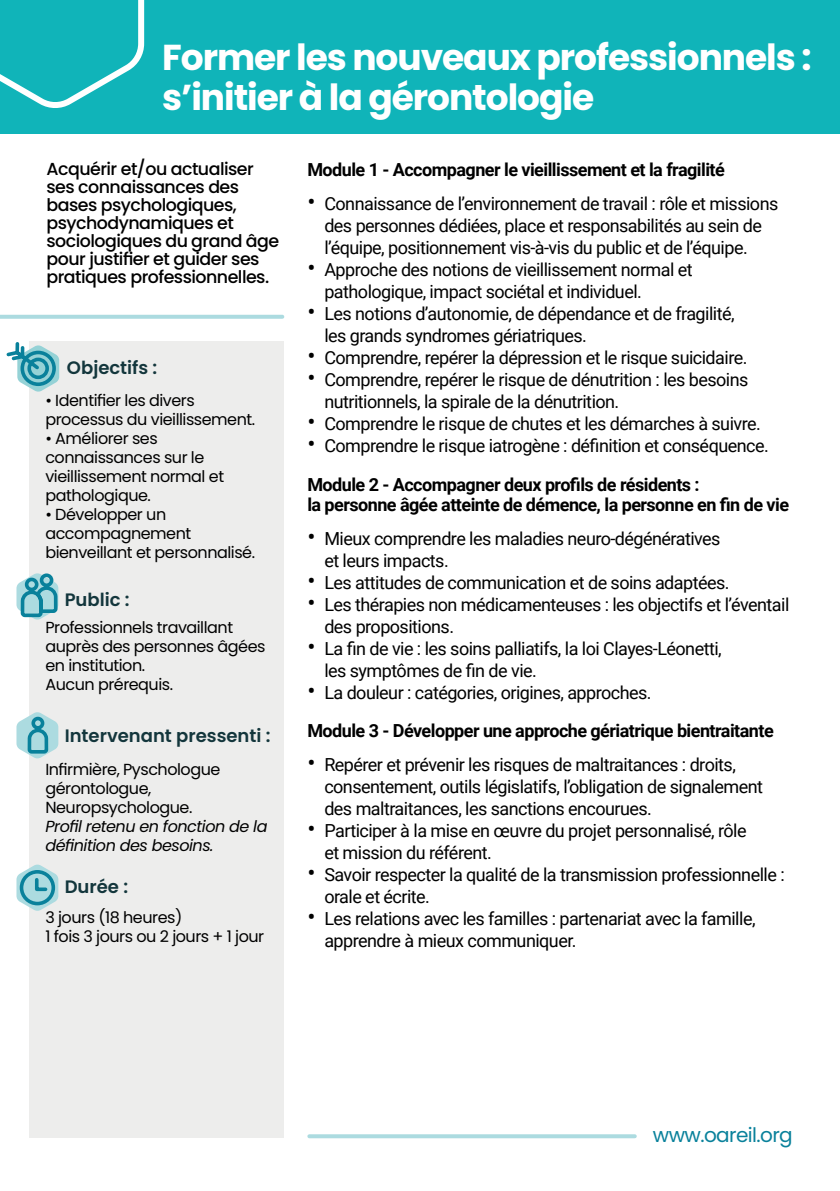
<style>
.page{position:relative;width:840px;height:1191px;background:#fff}
.page>*{position:absolute;margin:0;border:0;box-sizing:border-box;transform-origin:0 0}
.t1{font:700 36px/40px "Poppins";letter-spacing:-.03em;color:#fff}
.t2{font:20px "Poppins";letter-spacing:-.03em;color:#09819b}
.t3{font:18px/22px "Roboto";letter-spacing:-.03em;color:#000}
.t4{font:700 18px/38.4px "Roboto";letter-spacing:-.03em;color:#000}
.t5{font:600 18px "Poppins";color:#13363c}
.t6{font:500 17.4px/18px "Poppins";letter-spacing:-.03em;color:#000}
.t7{font:16px/19px "Poppins";letter-spacing:-.03em;color:#000}
.t8{font:italic 16px/19px "Poppins";letter-spacing:-.03em;color:#000}
.s1{font-size:24px}
.s2{font-weight:700}
.s3{font-weight:400;font-size:24px}
.s4{font-weight:400}
</style>
<div class="page">
<div style="left:29px;top:341px;width:255px;height:797px;background:#ededec"></div>
<svg style="left:6px;top:342px;width:53px;height:50px"></svg>
<svg style="left:16px;top:573px;width:43px;height:47px"></svg>
<svg style="left:16px;top:712px;width:42px;height:46px"></svg>
<svg style="left:16px;top:864px;width:42px;height:47px"></svg>
<svg style="left:309px;top:1134px;width:325px;height:4px"></svg>
<svg style="left:0;top:315px;width:282px;height:4px"></svg>
<div style="left:0;top:0;width:839px;height:134px;background:#10b4b9"></div>
<svg style="left:0;top:0;width:145px;height:108px"></svg>
<h1 class="t1" style="left:162px;top:38px;width:650px">Former les nouveaux professionnels : s’initier à la gérontologie</h1>
<p class="t6" style="left:46px;top:160px;width:234px">Acquérir et/ou actualiser ses connaissances des bases psychologiques, psychodynamiques et sociologiques du grand âge pour justifier et guider ses pratiques professionnelles.</p>
<p class="t5" style="left:67px;top:357px;width:92px">Objectifs :</p>
<p class="t7" style="left:45px;top:391px;width:211px">• Identifier les divers processus du vieillissement.</p>
<p class="t7" style="left:45px;top:429px;width:180px">• Améliorer ses connaissances sur le vieillissement normal et pathologique.</p>
<p class="t7" style="left:45px;top:505px;width:211px">• Développer un accompagnement bienveillant et personnalisé.</p>
<p class="t5" style="left:65px;top:589px;width:66px">Public :</p>
<p class="t7" style="left:45px;top:618px;width:221px">Professionnels travaillant auprès des personnes âgées en institution.<br>Aucun prérequis.</p>
<p class="t5" style="left:65px;top:725px;width:207px">Intervenant pressenti :</p>
<p class="t7" style="left:45px;top:759px;width:176px">Infirmière, Pyschologue gérontologue,<br>Neuropsychologue.</p>
<p class="t8" style="left:45px;top:816px;width:223px">Profil retenu en fonction de la définition des besoins.</p>
<p class="t5" style="left:65px;top:876px;width:65px">Durée :</p>
<p class="t7" style="left:45px;top:907px;width:220px">3 jours (18 heures)<br>1 fois 3 jours ou 2 jours + 1 jour</p>
<p class="t4" style="left:307px;top:149px;width:419px">Module 1 - Accompagner le vieillissement et la fragilité</p>
<p class="t3" style="left:324px;top:191px;width:455px;text-indent:-17px"><span class="s1">•</span> Connaissance de l’environnement de travail : rôle et missions des personnes dédiées, place et responsabilités au sein de l’équipe, positionnement vis-à-vis du public et de l’équipe.</p>
<p class="t3" style="left:324px;top:257px;width:369px;text-indent:-17px"><span class="s1">•</span> Approche des notions de vieillissement normal et pathologique, impact sociétal et individuel.</p>
<p class="t3" style="left:324px;top:301px;width:411px;text-indent:-17px"><span class="s1">•</span> Les notions d’autonomie, de dépendance et de fragilité, les grands syndromes gériatriques.</p>
<p class="t3" style="left:307px;top:345px;width:441px"><span class="s1">•</span> Comprendre, repérer la dépression et le risque suicidaire.</p>
<p class="t3" style="left:324px;top:367px;width:425px;text-indent:-17px"><span class="s1">•</span> Comprendre, repérer le risque de dénutrition : les besoins nutritionnels, la spirale de la dénutrition.</p>
<p class="t3" style="left:307px;top:411px;width:455px"><span class="s1">•</span> Comprendre le risque de chutes et les démarches à suivre.</p>
<p class="t3" style="left:307px;top:425px;width:462px;line-height:39.2px"><span class="s1">•</span> Comprendre le risque iatrogène : définition et conséquence.<br><span class="s2">Module 2 - Accompagner deux profils de résidents :</span></p>
<p class="t4" style="left:307px;top:484px;width:483px">la personne âgée atteinte de démence, la personne en fin de vie</p>
<p class="t3" style="left:324px;top:527px;width:397px;text-indent:-17px"><span class="s1">•</span> Mieux comprendre les maladies neuro-dégénératives et leurs impacts.</p>
<p class="t3" style="left:307px;top:571px;width:423px"><span class="s1">•</span> Les attitudes de communication et de soins adaptées.</p>
<p class="t3" style="left:324px;top:593px;width:466px;text-indent:-17px"><span class="s1">•</span> Les thérapies non médicamenteuses : les objectifs et l’éventail des propositions.</p>
<p class="t3" style="left:324px;top:637px;width:399px;text-indent:-17px"><span class="s1">•</span> La fin de vie : les soins palliatifs, la loi Clayes-Léonetti, les symptômes de fin de vie.</p>
<p class="t4" style="left:307px;top:672px;width:467px"><span class="s3">•</span> <span class="s4">La douleur : catégories, origines, approches.<br></span>Module 3 - Développer une approche gériatrique bientraitante</p>
<p class="t3" style="left:324px;top:753px;width:440px;text-indent:-17px"><span class="s1">•</span> Repérer et prévenir les risques de maltraitances : droits, consentement, outils législatifs, l’obligation de signalement des maltraitances, les sanctions encourues.</p>
<p class="t3" style="left:324px;top:819px;width:423px;text-indent:-17px"><span class="s1">•</span> Participer à la mise en œuvre du projet personnalisé, rôle et mission du référent.</p>
<p class="t3" style="left:324px;top:863px;width:461px;text-indent:-17px"><span class="s1">•</span> Savoir respecter la qualité de la transmission professionnelle : orale et écrite.</p>
<p class="t3" style="left:324px;top:907px;width:432px;text-indent:-17px"><span class="s1">•</span> Les relations avec les familles : partenariat avec la famille, apprendre à mieux communiquer.</p>
<p class="t2" style="left:652px;top:1123px;width:141px">www.oareil.org</p>
</div>
